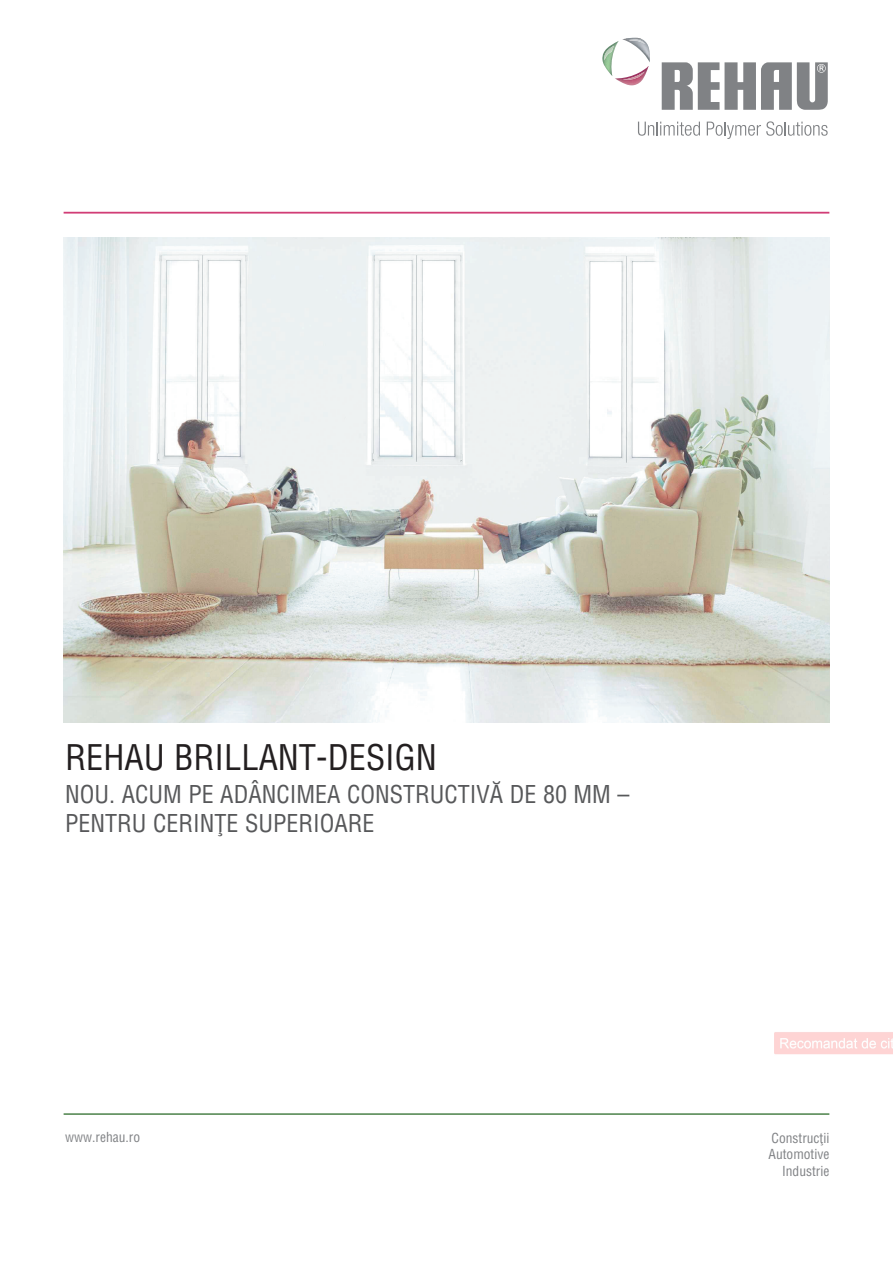
<style>
.page{position:relative;width:893px;height:1263px;background:#fff}
.page>*{position:absolute;margin:0;border:0;box-sizing:border-box;transform-origin:0 0}
.t1{font:condensed 34.5px "Helvetica Rom";color:#231f20}
.t2{font:condensed 24px/28.8px "Helvetica Rom";color:#57585a}
.t3{font:condensed 13.5px/16.2px "Helvetica Rom";color:#808285;text-align:right}
</style>
<div class="page">
<svg style="left:638px;top:122px;width:62px;height:14px"></svg>
<svg style="left:706px;top:121px;width:121px;height:18px"></svg>
<img style="left:602px;top:42px;width:16px;height:34px">
<img style="left:614px;top:67px;width:34px;height:18px">
<img style="left:622px;top:38px;width:28px;height:24px">
<svg style="left:626px;top:38px;width:15px;height:1px"></svg>
<img style="left:604px;top:46px;width:10px;height:14px">
<img style="left:622px;top:72px;width:22px;height:8px">
<img style="left:629px;top:40px;width:16px;height:4px">
<svg style="left:661px;top:62px;width:166px;height:48px"></svg>
<img style="left:64px;top:237px;width:765px;height:486px">
<hr style="left:64px;top:212px;width:765px;height:2px;background:#d13d76">
<hr style="left:64px;top:1113px;width:765px;height:2px;background:#699667">
<img style="left:774px;top:1032px;width:118px;height:23px">
<h1 class="t1" style="left:65px;top:746px;width:373px">REHAU BRILLANT-DESIGN</h1>
<p class="t2" style="left:65px;top:783px;width:566px">NOU. ACUM PE ADÂNCIMEA CONSTRUCTIV~ DE 80 MM –<br>PENTRU CERIN}E SUPERIOARE</p>
<p class="t3" style="left:65px;top:1131px;width:76px">www.rehau.ro</p>
<p class="t3" style="left:768px;top:1132px;width:62px">Construc]ii<br>Automotive<br>Industrie</p>
</div>
